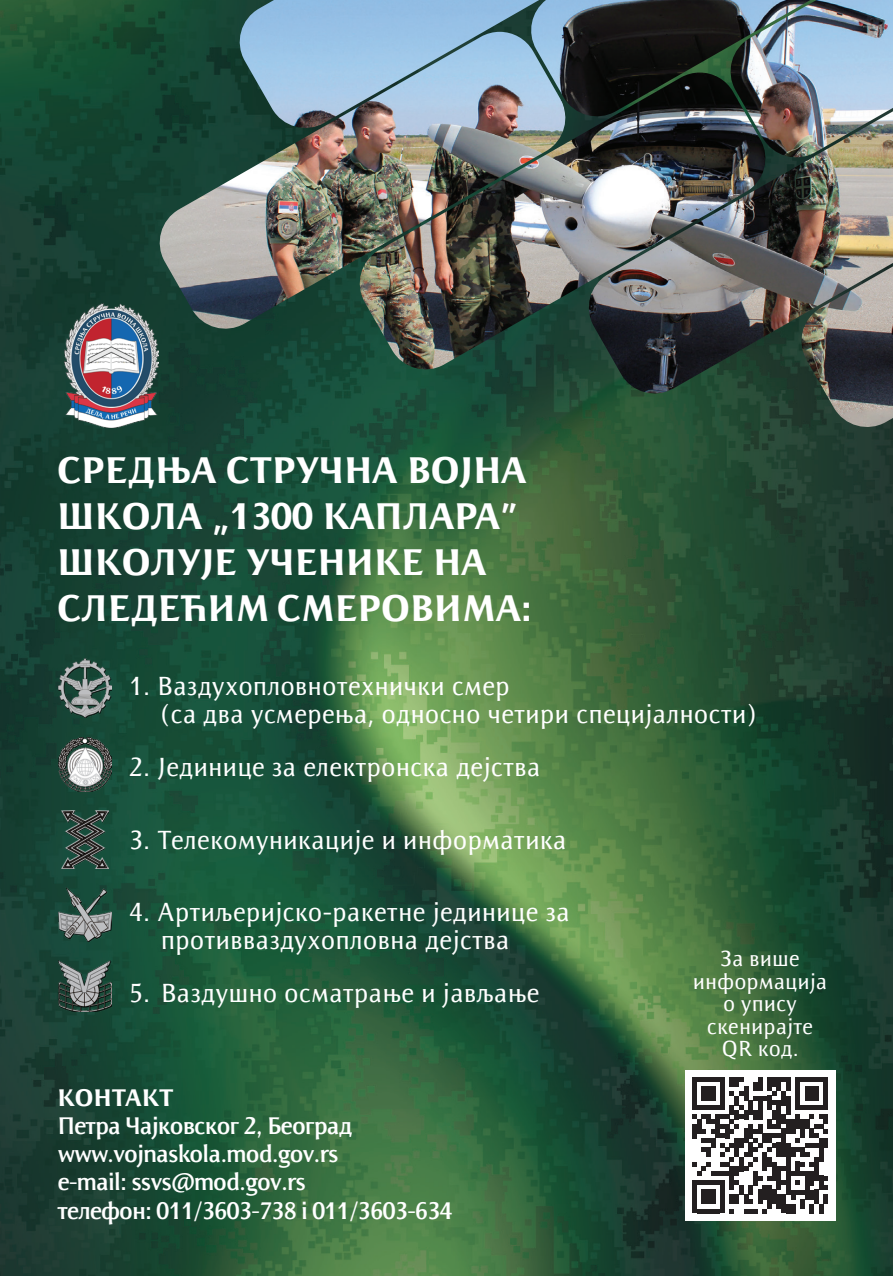
<style>
.page{position:relative;width:893px;height:1276px;background:#fff}
.page>*{position:absolute;margin:0;border:0;box-sizing:border-box;transform-origin:0 0}
.t1{font:900 38.25px/45.9px "Resavska S Sans";color:#fff}
.t2{font:500 27px/27.9px "Resavska S Sans";color:#fff}
.t3{font:700 24.75px/28.1px "Resavska S Sans";letter-spacing:-.04em;color:#fff}
.t4{font:900 24.75px "Resavska S Sans";color:#fff}
.t5{font:22.5px/22.5px "Resavska BG Sans";color:#fff;text-align:center}
</style>
<div class="page">
<img style="left:0;top:0;width:893px;height:1276px">
<div style="left:685px;top:1069px;width:151px;height:151px;background:#fff"></div>
<svg style="left:692px;top:1077px;width:136px;height:136px"></svg>
<div style="left:823px;top:1194px;width:5px;height:10px;background:#231f20"></div>
<img style="left:159px;top:0;width:734px;height:427px">
<img style="left:58px;top:887px;width:54px;height:54px">
<img style="left:58px;top:961px;width:54px;height:50px">
<img style="left:61px;top:811px;width:48px;height:57px">
<img style="left:58px;top:737px;width:54px;height:54px">
<img style="left:58px;top:659px;width:54px;height:58px">
<img style="left:65px;top:303px;width:94px;height:124px">
<h1 class="t1" style="left:57px;top:447px;width:477px">СРЕДЊА СТРУЧНА ВОЈНА<br>ШКОЛА „1300 КАПЛАРА”<br>ШКОЛУЈЕ УЧЕНИКЕ НА<br>СЛЕДЕЋИМ СМЕРОВИМА:</h1>
<p class="t2" style="left:161px;top:672px;width:597px;text-indent:-32px">1. Ваздухопловнотехнички смер<br>(са два усмерења, односно четири специјалности)</p>
<p class="t2" style="left:129px;top:753px;width:413px">2. Јединице за електронска дејства</p>
<p class="t2" style="left:129px;top:825px;width:439px">3. Телекомуникације и информатика</p>
<p class="t2" style="left:161px;top:898px;width:411px;text-indent:-32px">4. Артиљеријско-ракетне јединице за противваздухопловна дејства</p>
<p class="t2" style="left:129px;top:979px;width:412px">5. Ваздушно осматрање и јављање</p>
<p class="t4" style="left:57px;top:1083px;width:118px">КОНТАКТ</p>
<p class="t3" style="left:57px;top:1111px;width:397px">Петра Чајковског 2, Београд www.vojnaskola.mod.gov.rs<br>e-mail: ssvs@mod.gov.rs<br>телефон: 011/3603-738 i 011/3603-634</p>
<p class="t5" style="left:693px;top:947px;width:136px">За више информација о упису скенирајте<br>QR код.</p>
</div>
